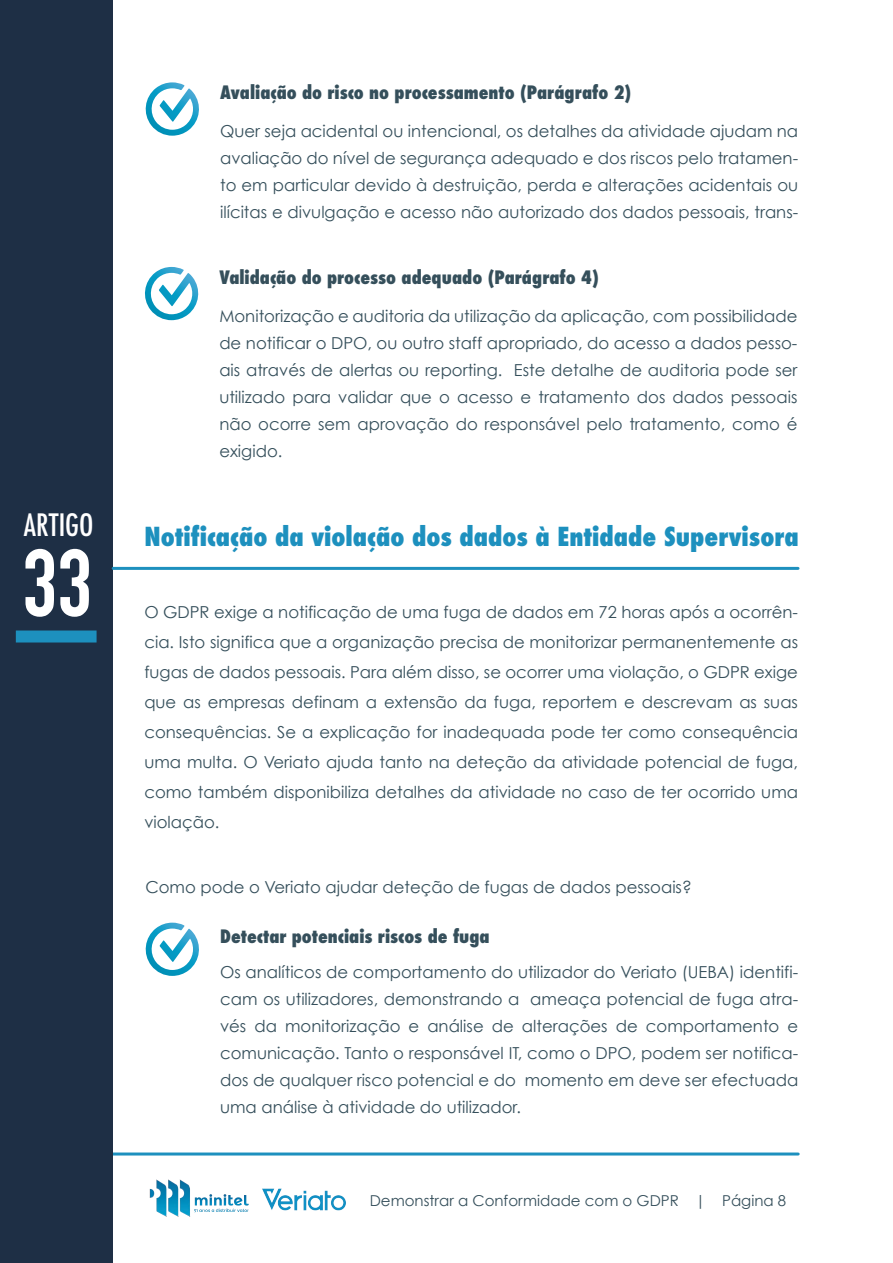
<style>
.page{position:relative;width:893px;height:1263px;background:#fff}
.page>*{position:absolute;margin:0;border:0;box-sizing:border-box;transform-origin:0 0}
.t1{font:700 93.75px "DIN Condensed";color:#fff}
.t2{font:500 condensed 30px "Futura";color:#fff}
.t3{font:800 condensed 25.5px "Futura";color:#1d90be}
.t4{font:800 condensed 18px "Futura";color:#354f5b}
.t5{font:16.5px/27px "Century Gothic";color:#354f5b;text-align:justify}
.t6{font:15px "Century Gothic";color:#354f5b}
</style>
<div class="page">
<img style="left:262px;top:1188px;width:84px;height:23px">
<img style="left:149px;top:1179px;width:100px;height:38px">
<hr style="left:110px;top:1152px;width:688px;height:3px;background:#1d90be">
<div style="left:0;top:0;width:112px;height:1263px;background:#1e2f45"></div>
<svg style="left:145px;top:82px;width:54px;height:54px"></svg>
<svg style="left:145px;top:923px;width:54px;height:53px"></svg>
<div style="left:16px;top:630px;width:81px;height:12px;background:#1d90be"></div>
<hr style="left:113px;top:567px;width:685px;height:3px;background:#1d90be">
<svg style="left:145px;top:267px;width:54px;height:53px"></svg>
<h2 class="t2" style="left:24px;top:506px;width:71px">ARTIGO</h2>
<h1 class="t1" style="left:22px;top:528px;width:71px">33</h1>
<p class="t4" style="left:220px;top:80px;width:413px">Avaliação do risco no processamento (Parágrafo 2)</p>
<p class="t5" style="left:220px;top:118px;width:580px">Quer seja acidental ou intencional, os detalhes da atividade ajudam na avaliação do nível de segurança adequado e dos riscos pelo tratamen&shy;to em particular devido à destruição, perda e alterações acidentais ou ilícitas e divulgação e acesso não autorizado dos dados pessoais, trans-</p>
<p class="t4" style="left:219px;top:265px;width:381px">Validação do processo adequado (Parágrafo 4)</p>
<p class="t5" style="left:219px;top:302px;width:580px">Monitorização e auditoria da utilização da aplicação, com possibilidade de notificar o DPO, ou outro staff apropriado, do acesso a dados pesso&shy;ais através de alertas ou reporting. Este detalhe de auditoria pode ser utilizado para validar que o acesso e tratamento dos dados pessoais não ocorre sem aprovação do responsável pelo tratamento, como é exigido.</p>
<h3 class="t3" style="left:144px;top:519px;width:656px">Notificação da violação dos dados à Entidade Supervisora</h3>
<p class="t5" style="left:144px;top:596px;width:655px;line-height:30px">O GDPR exige a notificação de uma fuga de dados em 72 horas após a ocorrên&shy;cia. Isto significa que a organização precisa de monitorizar permanentemente as fugas de dados pessoais. Para além disso, se ocorrer uma violação, o GDPR exige que as empresas definam a extensão da fuga, reportem e descrevam as suas consequências. Se a explicação for inadequada pode ter como consequência uma multa. O Veriato ajuda tanto na deteção da atividade potencial de fuga, como também disponibiliza detalhes da atividade no caso de ter ocorrido uma violação.</p>
<p class="t5" style="left:145px;top:873px;width:548px">Como pode o Veriato ajudar deteção de fugas de dados pessoais?</p>
<p class="t4" style="left:220px;top:923px;width:271px">Detectar potenciais riscos de fuga</p>
<p class="t5" style="left:220px;top:958px;width:580px">Os analíticos de comportamento do utilizador do Veriato (UEBA) identifi&shy;cam os utilizadores, demonstrando a ameaça potencial de fuga atra&shy;vés da monitorização e análise de alterações de comportamento e comunicação. Tanto o responsável IT, como o DPO, podem ser notifica&shy;dos de qualquer risco potencial e do momento em deve ser efectuada uma análise à atividade do utilizador.</p>
<p class="t6" style="left:370px;top:1191px;width:418px">Demonstrar a Conformidade com o GDPR | Página 8</p>
</div>
